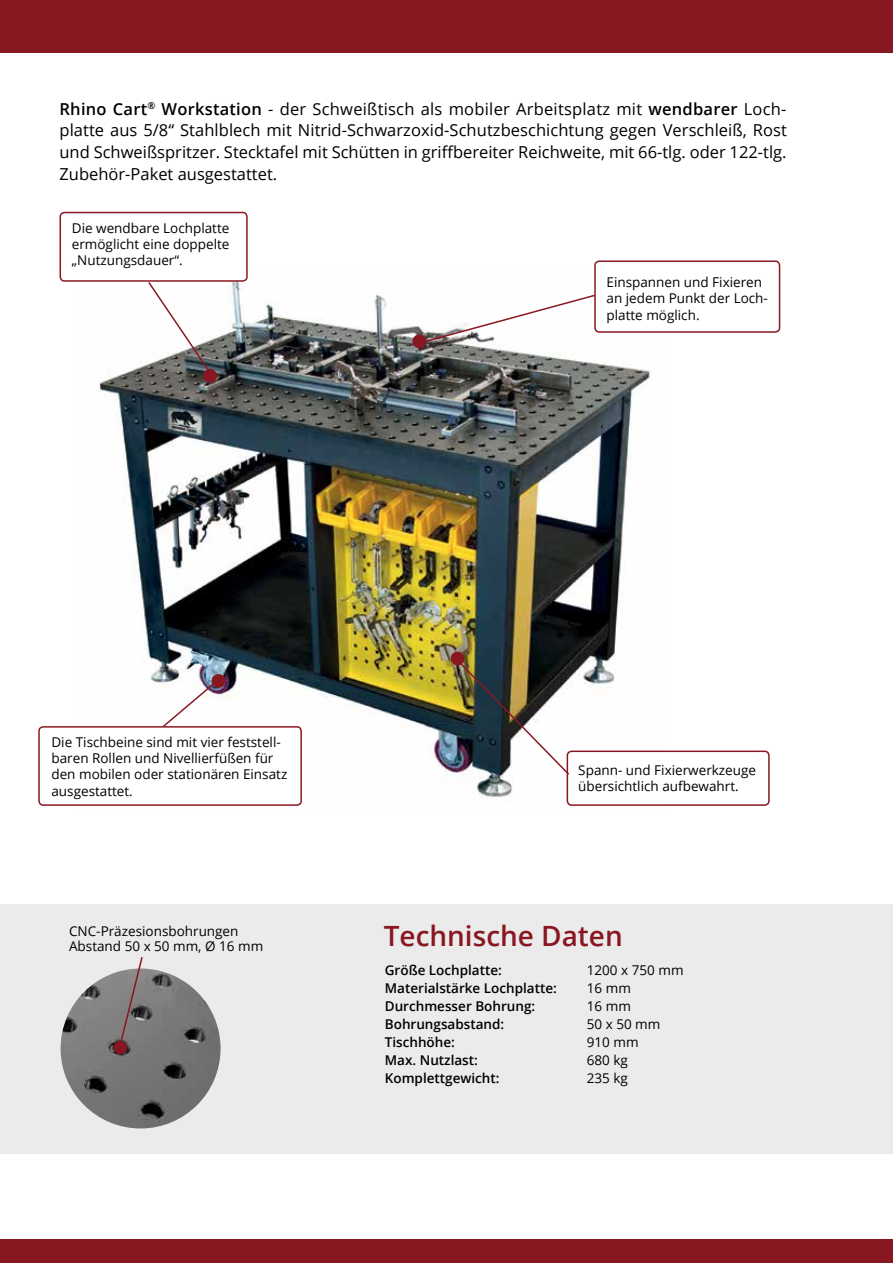
<style>
.page{position:relative;width:893px;height:1263px;background:#fff}
.page>*{position:absolute;margin:0;border:0;box-sizing:border-box;transform-origin:0 0}
.t1{font:600 27.9px "Open Sans";color:#891721}
.t2{font:16.5px/21.8px "Open Sans";color:#000;text-align:justify}
.t3{font:13.5px/16.2px "Open Sans";color:#000}
.t4{font:600 13.5px/18px "Open Sans";color:#000}
.s1{font-weight:600}
</style>
<div class="page">
<div style="left:0;top:0;width:893px;height:53px;background:#891721"></div>
<div style="left:0;top:1239px;width:893px;height:24px;background:#891721"></div>
<div style="left:0;top:904px;width:893px;height:249px;background:#ebebec"></div>
<img style="left:98px;top:282px;width:552px;height:523px">
<div style="left:567px;top:751px;width:202px;height:54px;background:#fff;border-radius:4px"></div>
<div style="left:567px;top:750px;width:203px;height:56px;border:2px solid #891721;border-radius:4px"></div>
<div style="left:595px;top:261px;width:184px;height:71px;background:#fff;border-radius:4px"></div>
<div style="left:594px;top:260px;width:186px;height:73px;border:2px solid #891721;border-radius:4px"></div>
<div style="left:60px;top:212px;width:188px;height:70px;border:2px solid #891721;border-radius:4px"></div>
<div style="left:39px;top:727px;width:262px;height:78px;background:#fff;border-radius:4px"></div>
<div style="left:38px;top:726px;width:264px;height:80px;border:2px solid #891721;border-radius:4px"></div>
<svg style="left:147px;top:280px;width:71px;height:104px"></svg>
<img style="left:61px;top:968px;width:160px;height:160px;border-radius:80px">
<svg style="left:113px;top:957px;width:31px;height:98px;background:#8a7f80"></svg>
<svg style="left:161px;top:673px;width:65px;height:56px"></svg>
<img style="left:450px;top:651px;width:121px;height:125px">
<svg style="left:412px;top:294px;width:184px;height:55px"></svg>
<p class="t2" style="left:60px;top:97px;width:729px"><span class="s1">Rhino Cart</span><sup>®</sup> <span class="s1">Workstation</span> - der Schweißtisch als mobiler Arbeitsplatz mit <span class="s1">wendbarer</span> Loch&shy;platte aus 5/8“ Stahlblech mit Nitrid-Schwarzoxid-Schutzbeschichtung gegen Verschleiß, Rost und Schweißspritzer. Stecktafel mit Schütten in griffbereiter Reichweite, mit 66-tlg. oder 122-tlg.<br>Zubehör-Paket ausgestattet.</p>
<p class="t3" style="left:72px;top:219px;width:159px;text-align:justify">Die wendbare Lochplatte ermöglicht eine doppelte „Nutzungsdauer“.</p>
<p class="t3" style="left:606px;top:274px;width:163px">Einspannen und Fixieren an jedem Punkt der Loch&shy;platte möglich.</p>
<p class="t3" style="left:51px;top:734px;width:237px">Die Tischbeine sind mit vier feststell&shy;baren Rollen und Nivellierfüßen für den mobilen oder stationären Einsatz ausgestattet.</p>
<p class="t3" style="left:69px;top:923px;width:196px;line-height:15px">CNC-Präzesionsbohrungen<br>Abstand 50 x 50 mm, Ø 16 mm</p>
<p class="t3" style="left:578px;top:762px;width:179px">Spann- und Fixierwerkzeuge übersichtlich aufbewahrt.</p>
<h1 class="t1" style="left:384px;top:917px;width:240px">Technische Daten</h1>
<p class="t3" style="left:587px;top:960px;width:98px;line-height:18px">1200 x 750 mm<br>16 mm<br>16 mm<br>50 x 50 mm<br>910 mm<br>680 kg<br>235 kg</p>
<p class="t4" style="left:385px;top:960px;width:174px">Größe Lochplatte:<br>Materialstärke Lochplatte:<br>Durchmesser Bohrung:<br>Bohrungsabstand:<br>Tischhöhe:<br>Max. Nutzlast:<br>Komplettgewicht:</p>
</div>
